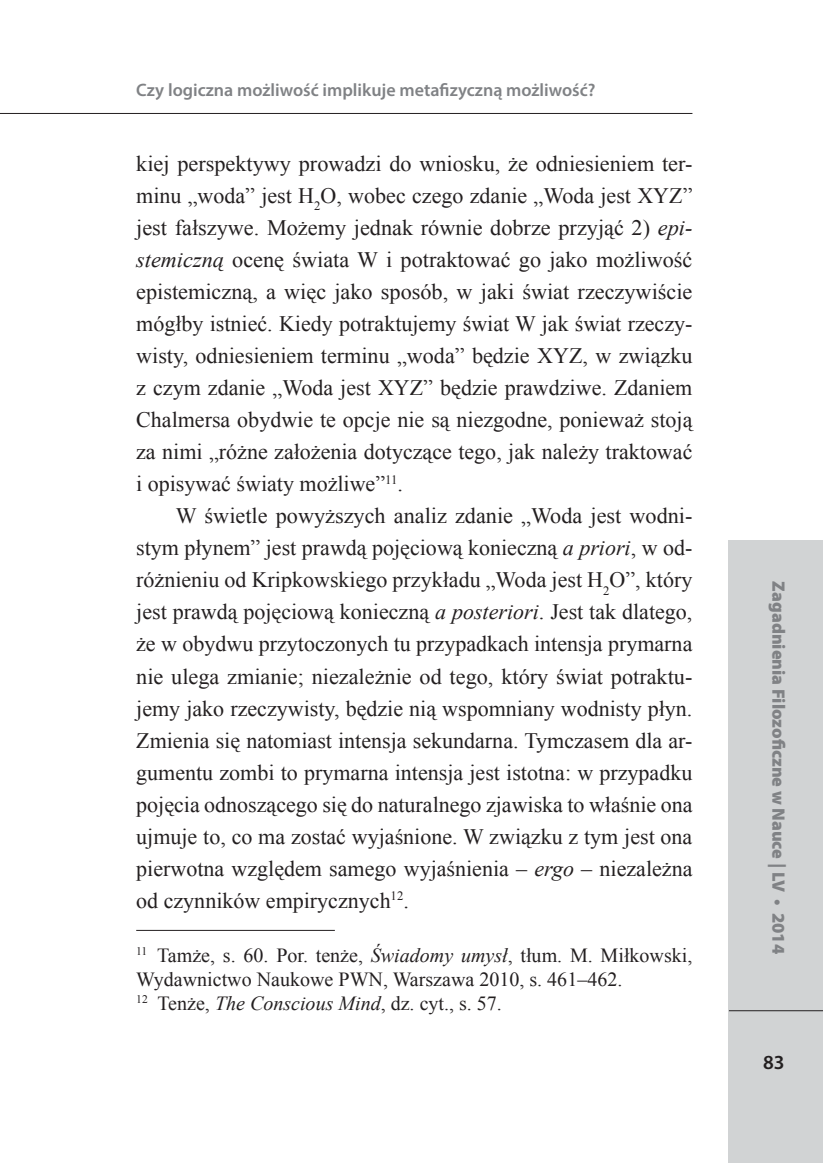
<style>
.page{position:relative;width:823px;height:1163px;background:#fff}
.page>*{position:absolute;margin:0;border:0;box-sizing:border-box;transform-origin:0 0}
.Tekst{font:22px/32px "Times New Roman";color:#231f20;text-align:justify}
.Przypis_dolny{font:22px/32px "Times New Roman";color:#231f20;text-align:justify}
.Przypis_dolny-2{font:20px/24px "Times New Roman";color:#231f20}
.t1{font:600 20px "Myriad Pro";color:#231f20}
.t2{font:600 18px "Myriad Pro";color:#808285}
.t3{font:900 18px "Myriad Pro";color:#808285}
.s1{font-style:italic}
</style>
<div class="page">
<hr style="left:0;top:113px;width:692px;height:1px;background:#231f20">
<div style="left:727px;top:540px;width:95px;height:622px;background:#d1d3d4"></div>
<hr style="left:728px;top:1010px;width:94px;height:1px;background:#231f20">
<hr style="left:136px;top:929px;width:198px;height:1px;background:#231f20">
<p class="t2" style="left:136px;top:79px;width:460px">Czy logiczna możliwość implikuje metafizyczną możliwość?</p>
<p class="Przypis_dolny" style="left:136px;top:147px;width:557px">kiej perspektywy prowadzi do wniosku, że odniesieniem ter&shy;minu „woda” jest H<sub>2</sub>O, wobec czego zdanie „Woda jest XYZ” jest fałszywe. Możemy jednak równie dobrze przyjąć 2) <span class="s1">epi&shy;stemiczną</span> ocenę świata W i potraktować go jako możliwość epistemiczną, a więc jako sposób, w jaki świat rzeczywiście mógłby istnieć. Kiedy potraktujemy świat W jak świat rzeczy&shy;wisty, odniesieniem terminu „woda” będzie XYZ, w związku z czym zdanie „Woda jest XYZ” będzie prawdziwe. Zdaniem Chalmersa obydwie te opcje nie są niezgodne, ponieważ stoją za nimi „różne założenia dotyczące tego, jak należy traktować i opisywać światy możliwe”<sup>11</sup>.</p>
<p class="Tekst" style="left:136px;top:499px;width:557px;text-indent:40px">W świetle powyższych analiz zdanie „Woda jest wodni&shy;stym płynem” jest prawdą pojęciową konieczną <span class="s1">a priori</span>, w od&shy;różnieniu od Kripkowskiego przykładu „Woda jest H<sub>2</sub>O”, który jest prawdą pojęciową konieczną <span class="s1">a posteriori</span>. Jest tak dlatego, że w obydwu przytoczonych tu przypadkach intensja prymarna nie ulega zmianie; niezależnie od tego, który świat potraktu&shy;jemy jako rzeczywisty, będzie nią wspomniany wodnisty płyn.<br>Zmienia się natomiast intensja sekundarna. Tymczasem dla ar&shy;gumentu zombi to prymarna intensja jest istotna: w przypadku pojęcia odnoszącego się do naturalnego zjawiska to właśnie ona ujmuje to, co ma zostać wyjaśnione. W związku z tym jest ona pierwotna względem samego wyjaśnienia – <span class="s1">ergo</span> – niezależna od czynników empirycznych<sup>12</sup>.</p>
<p class="Przypis_dolny-2" style="left:136px;top:942px;width:557px"><sup>11</sup> Tamże, s. 60. Por. tenże, <span class="s1">Świadomy umysł</span>, tłum. M. Miłkowski,<br>Wydawnictwo Naukowe PWN, Warszawa 2010, s. 461–462.</p>
<p class="Przypis_dolny-2" style="left:136px;top:990px;width:367px"><sup>12</sup> Tenże, <span class="s1">The Conscious Mind</span>, dz. cyt., s. 57.</p>
<p class="t3" style="left:790px;top:581px;width:374px;rotate:90deg">Zagadnienia Filozoficzne w Nauce | LV • 2014</p>
<p class="t1" style="left:762px;top:1049px;width:23px">83</p>
</div>
